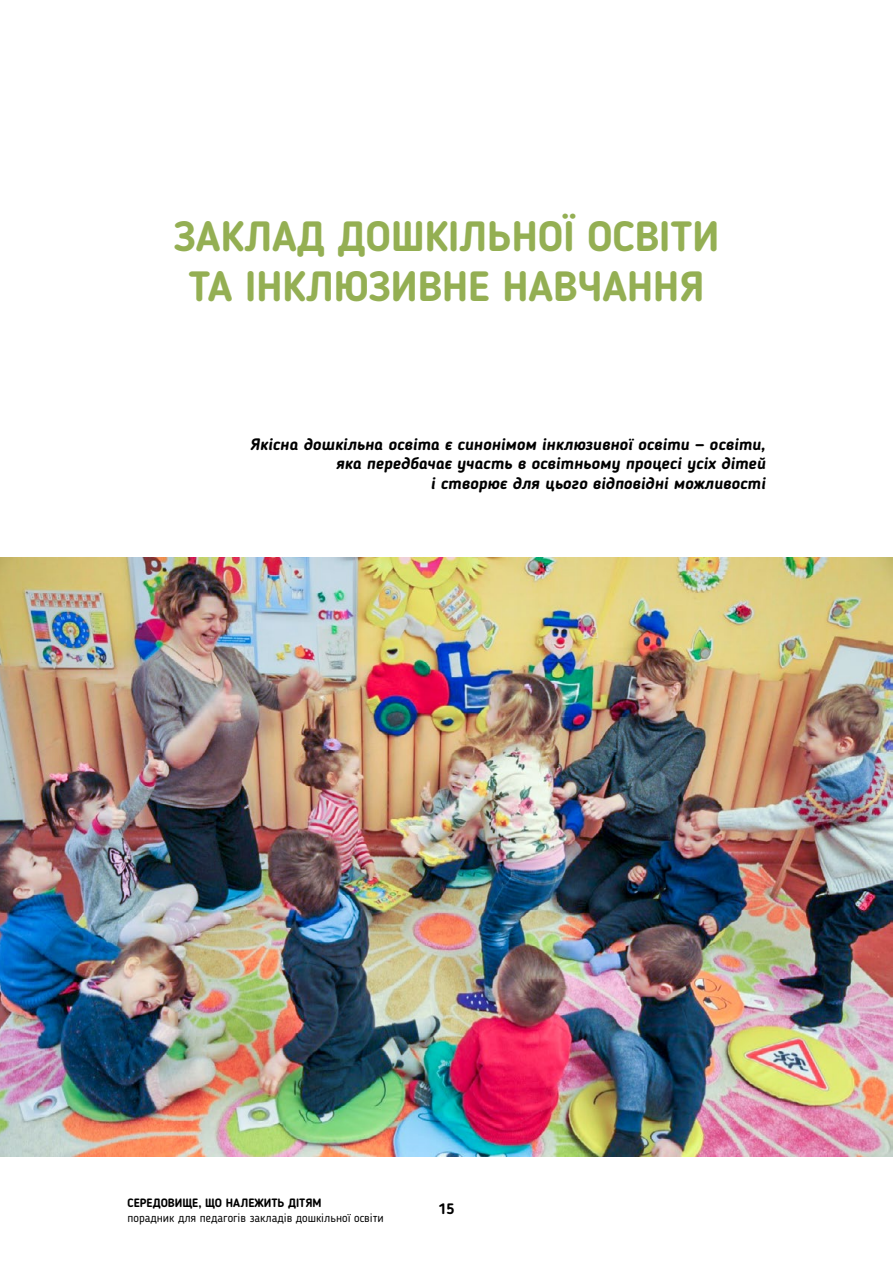
<style>
.page{position:relative;width:893px;height:1263px;background:#fff}
.page>*{position:absolute;margin:0;border:0;box-sizing:border-box;transform-origin:0 0}
.t1{font:700 42px/50.4px "Blogger Sans";color:#94af53;text-align:center}
.t2{font:italic 700 16.5px/19.5px "Blogger Sans";color:#000;text-align:right}
.t3{font:700 15px "Blogger Sans";color:#000}
.t4{font:12px "Blogger Sans";color:#000}
.t5{font:700 12px "Blogger Sans";color:#000}
</style>
<div class="page">
<img style="left:0;top:557px;width:893px;height:599px">
<h1 class="t1" style="left:174px;top:211px;width:547px">ЗАКЛАД ДОШКІЛЬНОЇ ОСВІТИ<br>ТА ІНКЛЮЗИВНЕ НАВЧАННЯ</h1>
<p class="t2" style="left:250px;top:434px;width:517px">Якісна дошкільна освіта є синонімом інклюзивної освіти — освіти, яка передбачає участь в освітньому процесі усіх дітей<br>і створює для цього відповідні можливості</p>
<p class="t5" style="left:128px;top:1195px;width:195px">СЕРЕДОВИЩЕ, ЩО НАЛЕЖИТЬ ДІТЯМ</p>
<p class="t4" style="left:128px;top:1211px;width:258px">порадник для педагогів закладів дошкільної освіти</p>
<p class="t3" style="left:438px;top:1200px;width:18px">15</p>
</div>
